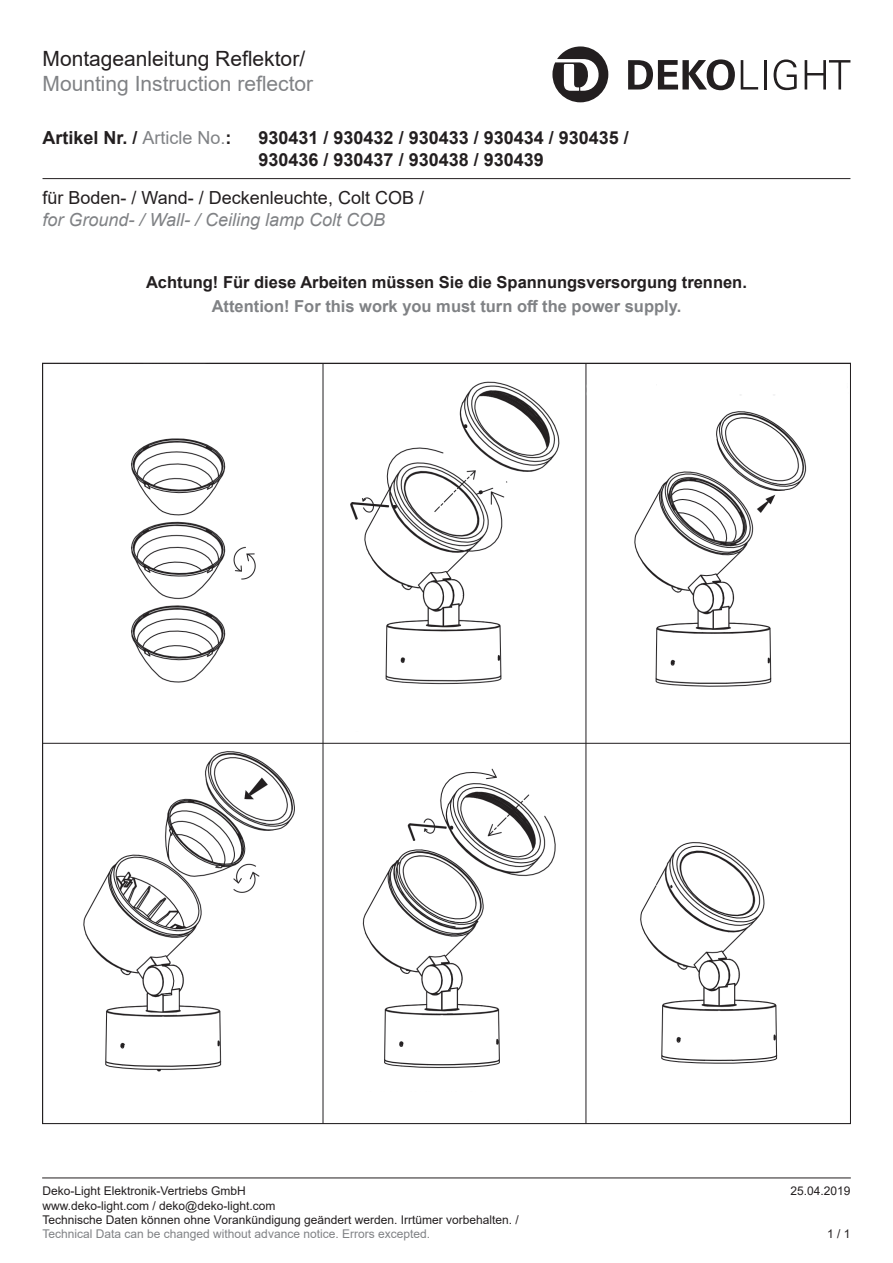
<style>
.page{position:relative;width:893px;height:1263px;background:#fff}
.page>*{position:absolute;margin:0;border:0;box-sizing:border-box;transform-origin:0 0}
.Seitenüberschrift{font:21px "Arial";color:#808285}
.Seitenüberschrift-2{font:21px "Arial";color:#231f20}
.Artikel_Nummer{font:700 18px "Arial";color:#231f20}
.Kurzbezeichnung{font:18px "Arial";color:#231f20}
.Kurzbezeichnung-2{font:italic 18px "Arial";color:#808285}
.t1{font:700 16.5px "Arial";color:#231f20}
.t2{font:700 16.5px "Arial";color:#808285}
.t3{font:12px/14.4px "Arial";color:#231f20}
.t4{font:12px "Arial";color:#808285}
.s1{font-weight:400;color:#808285}
</style>
<div class="page">
<hr style="left:43px;top:178px;width:807px;height:1px;background:#231f20">
<svg style="left:552px;top:46px;width:56px;height:56px"></svg>
<svg style="left:628px;top:59px;width:107px;height:31px"></svg>
<svg style="left:741px;top:60px;width:17px;height:30px"></svg>
<hr style="left:764px;top:60px;width:2px;height:30px;background:#231f20">
<svg style="left:774px;top:59px;width:23px;height:31px"></svg>
<svg style="left:805px;top:60px;width:45px;height:30px"></svg>
<hr style="left:42px;top:1177px;width:809px;height:1px;background:#231f20">
<img style="left:44px;top:365px;width:805px;height:757px">
<p class="Seitenüberschrift-2" style="left:43px;top:44px;width:264px">Montageanleitung Reflektor/</p>
<p class="Seitenüberschrift" style="left:43px;top:69px;width:272px">Mounting Instruction reflector</p>
<p class="Artikel_Nummer" style="left:43px;top:125px;width:191px">Artikel Nr. / <span class="s1">Article No.</span>:</p>
<p class="Artikel_Nummer" style="left:259px;top:125px;width:372px">930431 / 930432 / 930433 / 930434 / 930435 /</p>
<p class="Artikel_Nummer" style="left:259px;top:147px;width:287px">930436 / 930437 / 930438 / 930439</p>
<p class="Kurzbezeichnung" style="left:43px;top:186px;width:383px">für Boden- / Wand- / Deckenleuchte, Colt COB /</p>
<p class="Kurzbezeichnung-2" style="left:43px;top:208px;width:344px">for Ground- / Wall- / Ceiling lamp Colt COB</p>
<h3 class="t1" style="left:146px;top:271px;width:602px">Achtung! Für diese Arbeiten müssen Sie die Spannungsversorgung trennen.</h3>
<h3 class="t2" style="left:212px;top:295px;width:471px">Attention! For this work you must turn off the power supply.</h3>
<p class="t3" style="left:43px;top:1184px;width:205px">Deko-Light Elektronik-Vertriebs GmbH</p>
<p class="t3" style="left:790px;top:1184px;width:62px">25.04.2019</p>
<p class="t3" style="left:43px;top:1198px;width:478px">www.deko-light.com / deko@deko-light.com<br>Technische Daten können ohne Vorankündigung geändert werden. Irrtümer vorbehalten. /</p>
<p class="t4" style="left:43px;top:1226px;width:389px">Technical Data can be changed without advance notice. Errors excepted.</p>
<p class="t3" style="left:827px;top:1227px;width:25px">1 / 1</p>
</div>
